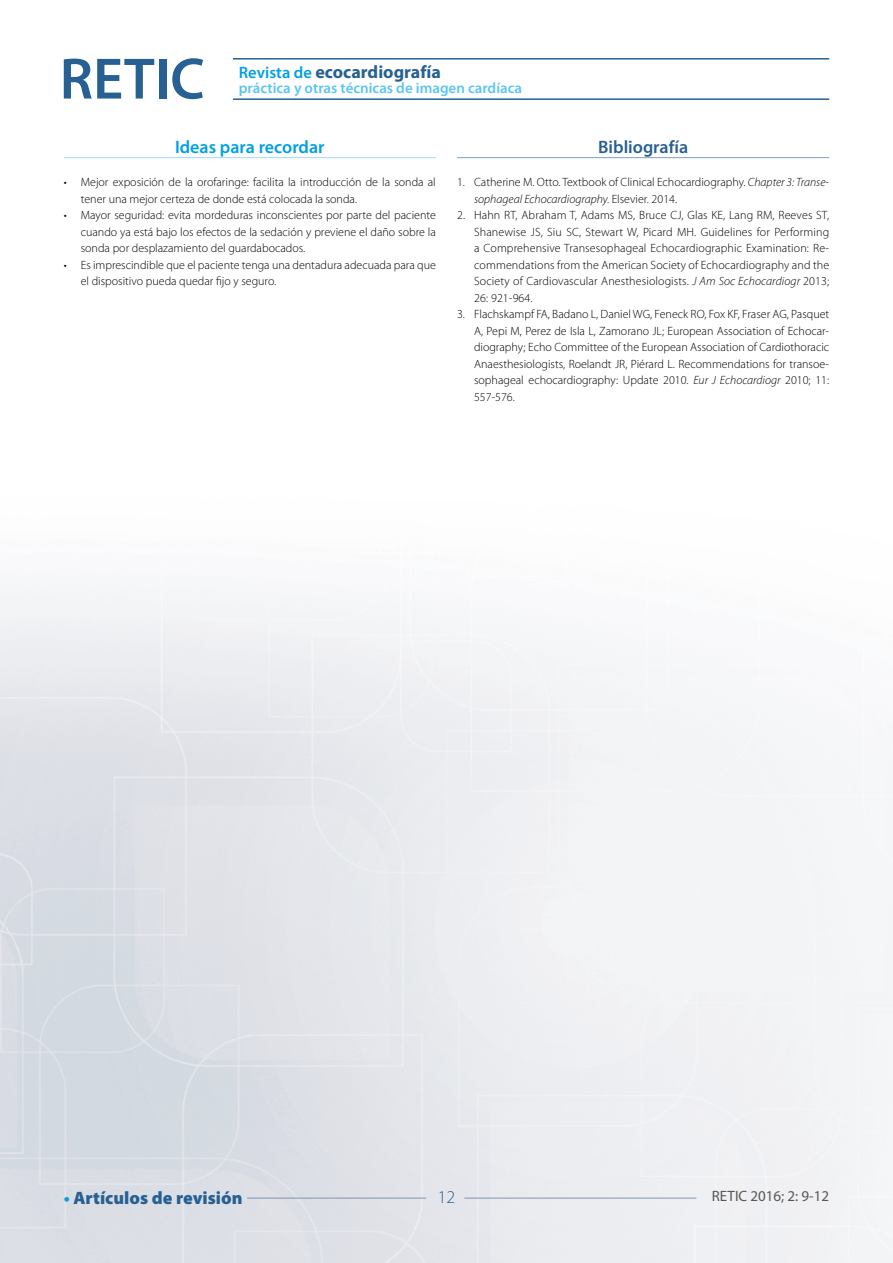
<style>
.page{position:relative;width:893px;height:1263px;background:#fff}
.page>*{position:absolute;margin:0;border:0;box-sizing:border-box;transform-origin:0 0}
.t1{font:700 18px "Myriad Pro";color:#276092}
.t2{font:900 18px "Myriad Pro";color:#276092}
.t3{font:600 18px "Myriad Pro";color:#009fe3}
.t4{font:600 18px "Myriad Pro";color:#276092}
.t5{font:300 18px "Myriad Pro";color:#276092}
.t6{font:600 15px "Myriad Pro";color:#5bc5f2}
.t7{font:15px "Myriad Pro";color:#575756}
.t8{font:300 12px/16.5px "Myriad Pro";color:#000}
.s1{font-weight:600;font-size:16.5px;color:#009fe3}
.s2{font-style:italic}
.s3{font-weight:700;color:#009fe3}
</style>
<div class="page">
<img style="left:0;top:58px;width:893px;height:1205px">
<hr style="left:247px;top:1198px;width:179px;height:1px;background:#8194b0">
<hr style="left:464px;top:1198px;width:232px;height:1px;background:#8194b0">
<hr style="left:233px;top:58px;width:596px;height:2px;background:#276092">
<hr style="left:233px;top:98px;width:596px;height:2px;background:#276092">
<svg style="left:64px;top:59px;width:90px;height:40px"></svg>
<div style="left:159px;top:59px;width:7px;height:40px;background:#276092"></div>
<svg style="left:172px;top:58px;width:31px;height:41px"></svg>
<hr style="left:64px;top:157px;width:372px;height:1px;background:#a1daf8">
<hr style="left:457px;top:157px;width:372px;height:1px;background:#7ea0c4">
<h1 class="t1" style="left:239px;top:60px;width:204px"><span class="s1">Revista de</span> ecocardiografía</h1>
<p class="t6" style="left:239px;top:78px;width:285px">práctica y otras técnicas de imagen cardíaca</p>
<h1 class="t3" style="left:175px;top:136px;width:151px">Ideas para recordar</h1>
<p class="t8" style="left:81px;top:174px;width:357px;text-indent:-17px">• Mejor exposición de la orofaringe: facilita la introducción de la sonda al tener una mejor certeza de donde está colocada la sonda.</p>
<p class="t8" style="left:81px;top:207px;width:357px;text-align:justify;text-indent:-17px">• Mayor seguridad: evita mordeduras inconscientes por parte del paciente cuando ya está bajo los efectos de la sedación y previene el daño sobre la sonda por desplazamiento del guardabocados.</p>
<p class="t8" style="left:81px;top:256px;width:357px;text-indent:-17px">• Es imprescindible que el paciente tenga una dentadura adecuada para que el dispositivo pueda quedar fijo y seguro.</p>
<h1 class="t4" style="left:598px;top:136px;width:92px">Bibliografía</h1>
<p class="t8" style="left:474px;top:174px;width:357px;text-indent:-17px">1. Catherine M. Otto. Textbook of Clinical Echocardiography. <span class="s2">Chapter 3: Transe&shy;sophageal Echocardiography.</span> Elsevier. 2014.</p>
<p class="t8" style="left:474px;top:207px;width:357px;text-align:justify;text-indent:-17px">2. Hahn RT, Abraham T, Adams MS, Bruce CJ, Glas KE, Lang RM, Reeves ST, Shanewise JS, Siu SC, Stewart W, Picard MH. Guidelines for Performing a Comprehensive Transesophageal Echocardiographic Examination: Re&shy;commendations from the American Society of Echocardiography and the Society of Cardiovascular Anesthesiologists. <span class="s2">J Am Soc Echocardiogr</span> 2013; 26: 921-964.</p>
<p class="t8" style="left:474px;top:306px;width:357px;text-align:justify;text-indent:-17px">3. Flachskampf FA, Badano L, Daniel WG, Feneck RO, Fox KF, Fraser AG, Pasquet A, Pepi M, Perez de Isla L, Zamorano JL; European Association of Echocar&shy;diography; Echo Committee of the European Association of Cardiothoracic Anaesthesiologists, Roelandt JR, Piérard L. Recommendations for transoe&shy;sophageal echocardiography: Update 2010. <span class="s2">Eur J Echocardiogr</span> 2010; 11:<br>557-576.</p>
<h1 class="t5" style="left:438px;top:1186px;width:19px">12</h1>
<h1 class="t2" style="left:64px;top:1186px;width:180px"><span class="s3">•</span> Artículos de revisión</h1>
<p class="t7" style="left:712px;top:1187px;width:119px">RETIC 2016; 2: 9-12</p>
</div>
